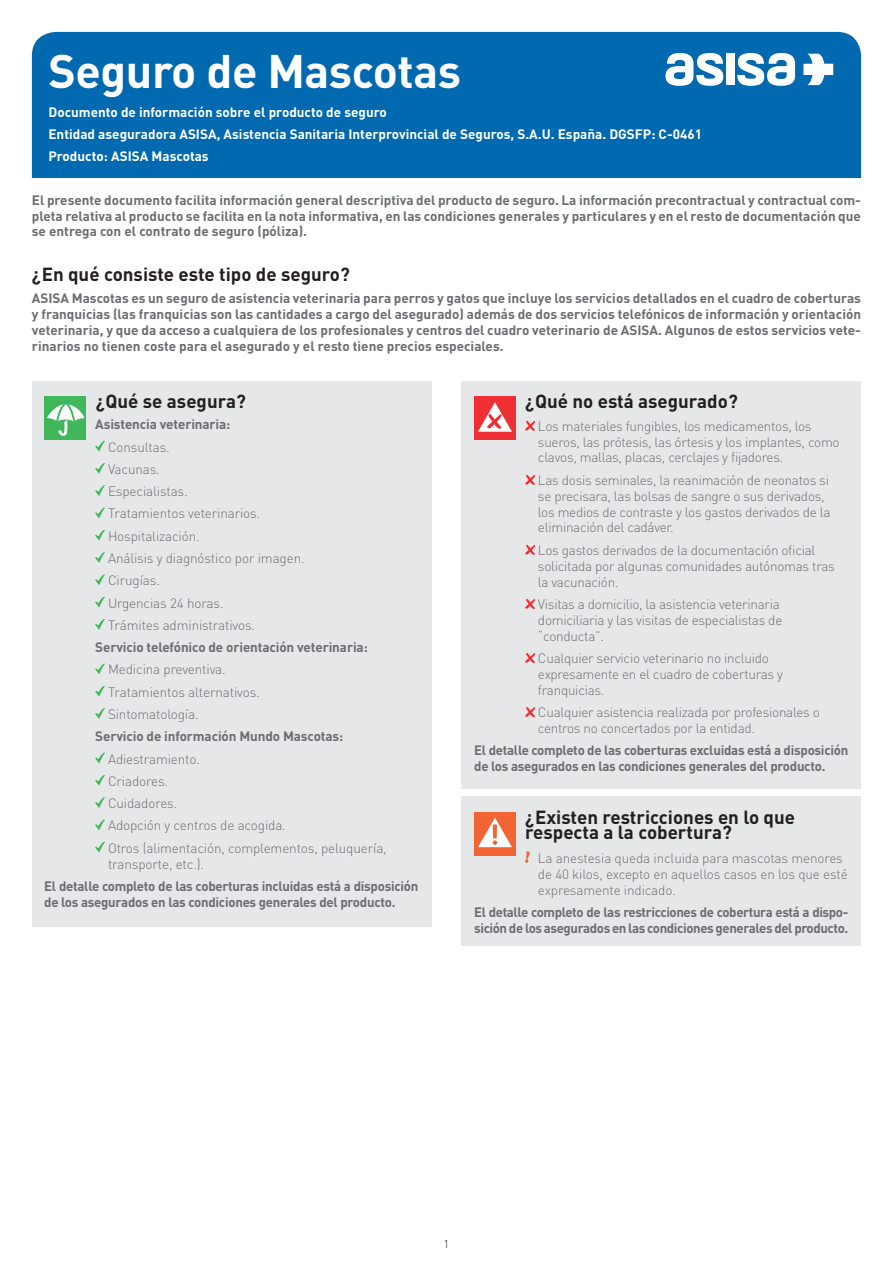
<style>
.page{position:relative;width:893px;height:1263px;background:#fff}
.page>*{position:absolute;margin:0;border:0;box-sizing:border-box;transform-origin:0 0}
.t1{font:700 46.5px "DIN Pro";letter-spacing:-.01em;color:#fff}
.t2{font:700 18.75px/15.9px "DIN Pro";color:#231f20}
.t3{font:700 13.5px/15.9px "DIN Pro";letter-spacing:-.02em;color:#6c6d70}
.t4{font:300 13.5px/15.9px "DIN Pro";letter-spacing:-.02em;color:#6c6d70}
.t5{font:700 13.5px/22px "DIN Pro";color:#fff}
.t6{font:300 11.4px "DIN Pro";color:#231f20}
</style>
<div class="page">
<div style="left:461px;top:796px;width:400px;height:149px;background:#e6e7e9"></div>
<div style="left:474px;top:812px;width:42px;height:43px;background:#f26434"></div>
<svg style="left:478px;top:818px;width:34px;height:29px"></svg>
<svg style="left:525px;top:851px;width:5px;height:12px"></svg>
<div style="left:32px;top:32px;width:829px;height:146px;background:#0169af"></div>
<svg style="left:665px;top:53px;width:58px;height:33px"></svg>
<div style="left:726px;top:54px;width:8px;height:31px;background:#fff"></div>
<svg style="left:737px;top:53px;width:58px;height:33px"></svg>
<svg style="left:803px;top:54px;width:30px;height:31px"></svg>
<div style="left:32px;top:381px;width:400px;height:545px;background:#e6e7e9"></div>
<div style="left:45px;top:396px;width:41px;height:44px;background:#40b75b"></div>
<svg style="left:47px;top:400px;width:38px;height:36px"></svg>
<div style="left:461px;top:381px;width:400px;height:408px;background:#e6e7e9"></div>
<div style="left:474px;top:396px;width:42px;height:44px;background:#ee3034"></div>
<svg style="left:478px;top:402px;width:34px;height:30px"></svg>
<svg style="left:525px;top:420px;width:11px;height:11px"></svg>
<svg style="left:525px;top:474px;width:11px;height:11px"></svg>
<svg style="left:525px;top:544px;width:11px;height:11px"></svg>
<svg style="left:525px;top:598px;width:11px;height:11px"></svg>
<svg style="left:525px;top:653px;width:11px;height:10px"></svg>
<svg style="left:525px;top:707px;width:11px;height:10px"></svg>
<svg style="left:95px;top:440px;width:10px;height:12px"></svg>
<svg style="left:95px;top:463px;width:10px;height:11px"></svg>
<svg style="left:95px;top:485px;width:10px;height:11px"></svg>
<svg style="left:95px;top:507px;width:10px;height:11px"></svg>
<svg style="left:95px;top:530px;width:10px;height:11px"></svg>
<svg style="left:95px;top:552px;width:10px;height:11px"></svg>
<svg style="left:95px;top:574px;width:10px;height:11px"></svg>
<svg style="left:95px;top:596px;width:10px;height:12px"></svg>
<svg style="left:95px;top:619px;width:10px;height:11px"></svg>
<svg style="left:95px;top:663px;width:10px;height:11px"></svg>
<svg style="left:95px;top:686px;width:10px;height:11px"></svg>
<svg style="left:95px;top:708px;width:10px;height:11px"></svg>
<svg style="left:95px;top:752px;width:10px;height:11px"></svg>
<svg style="left:95px;top:775px;width:10px;height:11px"></svg>
<svg style="left:95px;top:797px;width:10px;height:11px"></svg>
<svg style="left:95px;top:819px;width:10px;height:11px"></svg>
<svg style="left:95px;top:841px;width:10px;height:12px"></svg>
<h1 class="t1" style="left:48px;top:40px;width:414px">Seguro de Mascotas</h1>
<p class="t5" style="left:48px;top:100px;width:655px">Documento de información sobre el producto de seguro<br>Entidad aseguradora ASISA, Asistencia Sanitaria Interprovincial de Seguros, S.A.U. España. DGSFP: C-0461<br>Producto: ASISA Mascotas</p>
<p class="t3" style="left:32px;top:191px;width:831px;text-align:justify">El presente documento facilita información general descriptiva del producto de seguro. La información precontractual y contractual com&shy;pleta relativa al producto se facilita en la nota informativa, en las condiciones generales y particulares y en el resto de documentación que se entrega con el contrato de seguro (póliza).</p>
<h2 class="t2" style="left:32px;top:266px;width:319px">¿En qué consiste este tipo de seguro?</h2>
<p class="t3" style="left:32px;top:290px;width:831px;text-align:justify">ASISA Mascotas es un seguro de asistencia veterinaria para perros y gatos que incluye los servicios detallados en el cuadro de coberturas y franquicias (las franquicias son las cantidades a cargo del asegurado) además de dos servicios telefónicos de información y orientación veterinaria, y que da acceso a cualquiera de los profesionales y centros del cuadro veterinario de ASISA. Algunos de estos servicios vete&shy;rinarios no tienen coste para el asegurado y el resto tiene precios especiales.</p>
<h2 class="t2" style="left:96px;top:393px;width:152px">¿Qué se asegura?</h2>
<h2 class="t2" style="left:525px;top:393px;width:214px">¿Qué no está asegurado?</h2>
<p class="t4" style="left:538px;top:417px;width:303px">Los materiales fungibles, los medicamentos, los sueros, las prótesis, las órtesis y los implantes, como clavos, mallas, placas, cerclajes y fijadores.</p>
<p class="t4" style="left:538px;top:471px;width:294px">Las dosis seminales, la reanimación de neonatos si se precisara, las bolsas de sangre o sus derivados, los medios de contraste y los gastos derivados de la eliminación del cadáver.</p>
<p class="t4" style="left:538px;top:541px;width:298px">Los gastos derivados de la documentación oficial solicitada por algunas comunidades autónomas tras la vacunación.</p>
<p class="t4" style="left:538px;top:595px;width:246px">Visitas a domicilio, la asistencia veterinaria domiciliaria y las visitas de especialistas de “conducta”.</p>
<p class="t4" style="left:538px;top:649px;width:247px">Cualquier servicio veterinario no incluido expresamente en el cuadro de coberturas y franquicias.</p>
<p class="t4" style="left:538px;top:704px;width:283px">Cualquier asistencia realizada por profesionales o centros no concertados por la entidad.</p>
<p class="t3" style="left:474px;top:742px;width:376px">El detalle completo de las coberturas excluidas está a disposición de los asegurados en las condiciones generales del producto.</p>
<p class="t3" style="left:95px;top:416px;width:137px">Asistencia veterinaria:</p>
<p class="t4" style="left:108px;top:435px;width:198px;line-height:22.4px">Consultas.<br>Vacunas.<br>Especialistas.<br>Tratamientos veterinarios.<br>Hospitalización.<br>Análisis y diagnóstico por imagen.<br>Cirugías.<br>Urgencias 24 horas.<br>Trámites administrativos.</p>
<p class="t3" style="left:95px;top:639px;width:274px">Servicio telefónico de orientación veterinaria:</p>
<p class="t4" style="left:108px;top:658px;width:153px;line-height:22.4px">Medicina preventiva.<br>Tratamientos alternativos.<br>Sintomatología.</p>
<p class="t3" style="left:95px;top:728px;width:250px">Servicio de información Mundo Mascotas:</p>
<p class="t4" style="left:108px;top:747px;width:280px;line-height:22.4px">Adiestramiento.<br>Criadores.<br>Cuidadores.<br>Adopción y centros de acogida.<br>Otros (alimentación, complementos, peluquería,</p>
<p class="t4" style="left:108px;top:855px;width:98px">transporte, etc.).</p>
<p class="t3" style="left:44px;top:877px;width:376px">El detalle completo de las coberturas incluidas está a disposición de los asegurados en las condiciones generales del producto.</p>
<h2 class="t2" style="left:525px;top:808px;width:271px">¿Existen restricciones en lo que respecta a la cobertura?</h2>
<p class="t4" style="left:538px;top:849px;width:311px">La anestesia queda incluida para mascotas menores de 40 kilos, excepto en aquellos casos en los que esté expresamente indicado.</p>
<p class="t3" style="left:474px;top:903px;width:376px">El detalle completo de las restricciones de cobertura está a dispo&shy;sición de los asegurados en las condiciones generales del producto.</p>
<p class="t6" style="left:444px;top:1236px;width:7px">1</p>
</div>
